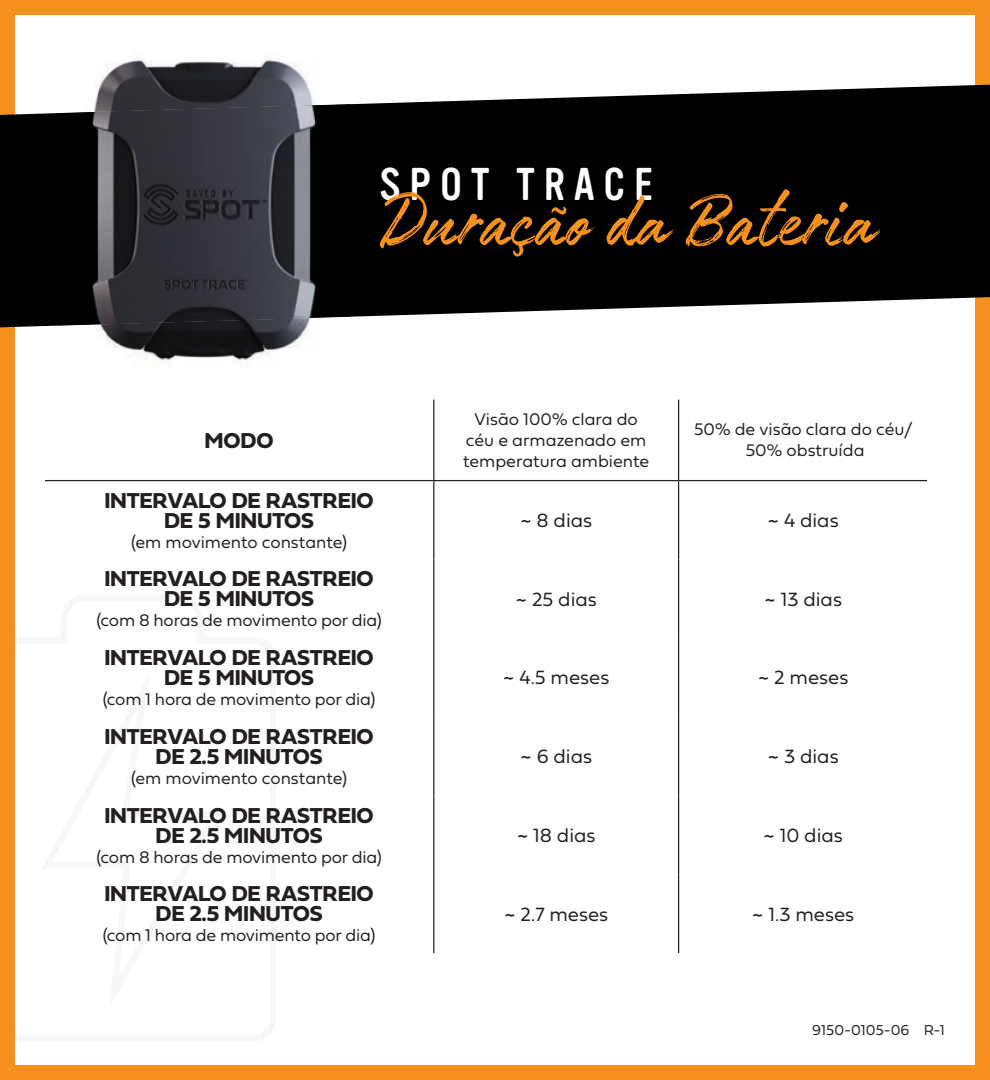
<style>
.page{position:relative;width:990px;height:1080px;background:#fff}
.page>*{position:absolute;margin:0;border:0;box-sizing:border-box;transform-origin:0 0}
.t1{font:85px "Authenia Textured";color:#f6911e}
.t2{font:45px "Vinyl OT";letter-spacing:.2em;color:#fff}
.t3{font:22.5px/20px "Fieldwork Geo Bold";letter-spacing:-.01em;color:#231f20;text-align:center}
.t4{font:20px "Fieldwork Geo Light";color:#231f20}
.t5{font:17.5px/21px "Fieldwork Geo Light";letter-spacing:-.005em;color:#231f20;text-align:center}
.t6{font:15px "Fieldwork Geo Light";color:#231f20}
</style>
<div class="page">
<div style="left:0;top:0;width:990px;height:1080px;border:15px solid #f6911e"></div>
<svg style="left:0;top:83px;width:990px;height:247px;background:#232222"></svg>
<hr style="left:433px;top:400px;width:1px;height:80px;background:#1f2220">
<hr style="left:678px;top:400px;width:1px;height:80px;background:#1f2220">
<hr style="left:433px;top:481px;width:1px;height:78px;background:#1f2220">
<hr style="left:678px;top:481px;width:1px;height:78px;background:#1f2220">
<hr style="left:433px;top:559px;width:1px;height:79px;background:#1f2220">
<hr style="left:678px;top:559px;width:1px;height:79px;background:#1f2220">
<hr style="left:433px;top:638px;width:1px;height:79px;background:#1f2220">
<hr style="left:678px;top:638px;width:1px;height:79px;background:#1f2220">
<hr style="left:433px;top:717px;width:1px;height:79px;background:#1f2220">
<hr style="left:678px;top:717px;width:1px;height:79px;background:#1f2220">
<hr style="left:433px;top:796px;width:1px;height:78px;background:#1f2220">
<hr style="left:678px;top:796px;width:1px;height:78px;background:#1f2220">
<hr style="left:433px;top:874px;width:1px;height:79px;background:#1f2220">
<hr style="left:678px;top:874px;width:1px;height:79px;background:#1f2220">
<hr style="left:45px;top:480px;width:389px;height:1px;background:#1f2220">
<hr style="left:434px;top:480px;width:245px;height:1px;background:#1f2220">
<hr style="left:679px;top:480px;width:248px;height:1px;background:#1f2220">
<img style="left:57px;top:59px;width:147px;height:50px">
<img style="left:204px;top:59px;width:147px;height:45px">
<img style="left:57px;top:326px;width:147px;height:41px">
<img style="left:204px;top:321px;width:147px;height:47px">
<img style="left:57px;top:109px;width:147px;height:217px">
<img style="left:204px;top:104px;width:147px;height:217px">
<p class="t3" style="left:205px;top:429px;width:70px">MODO</p>
<h2 class="t2" style="left:380px;top:160px;width:274px">SPOT TRACE</h2>
<h1 class="t1" style="left:380px;top:178px;width:497px">Duração da Bateria</h1>
<p class="t5" style="left:463px;top:408px;width:188px">Visão 100% clara do céu e armazenado em temperatura ambiente</p>
<p class="t5" style="left:694px;top:418px;width:220px">50% de visão clara do céu/<br>50% obstruída</p>
<p class="t3" style="left:104px;top:490px;width:271px">INTERVALO DE RASTREIO<br>DE 5 MINUTOS</p>
<p class="t5" style="left:131px;top:531px;width:217px">(em movimento constante)</p>
<p class="t3" style="left:104px;top:568px;width:271px">INTERVALO DE RASTREIO<br>DE 5 MINUTOS</p>
<p class="t5" style="left:96px;top:609px;width:287px">(com 8 horas de movimento por dia)</p>
<p class="t3" style="left:104px;top:647px;width:271px">INTERVALO DE RASTREIO<br>DE 5 MINUTOS</p>
<p class="t5" style="left:103px;top:688px;width:274px">(com 1 hora de movimento por dia)</p>
<p class="t3" style="left:104px;top:726px;width:271px">INTERVALO DE RASTREIO<br>DE 2.5 MINUTOS</p>
<p class="t5" style="left:131px;top:767px;width:217px">(em movimento constante)</p>
<p class="t3" style="left:104px;top:804px;width:271px">INTERVALO DE RASTREIO<br>DE 2.5 MINUTOS</p>
<p class="t5" style="left:96px;top:846px;width:287px">(com 8 horas de movimento por dia)</p>
<p class="t3" style="left:104px;top:883px;width:271px">INTERVALO DE RASTREIO<br>DE 2.5 MINUTOS</p>
<p class="t5" style="left:103px;top:924px;width:274px">(com 1 hora de movimento por dia)</p>
<p class="t4" style="left:520px;top:505px;width:74px">~ 8 dias</p>
<p class="t4" style="left:767px;top:505px;width:73px">~ 4 dias</p>
<p class="t4" style="left:515px;top:583px;width:83px">~ 25 dias</p>
<p class="t4" style="left:764px;top:583px;width:79px">~ 13 dias</p>
<p class="t4" style="left:503px;top:662px;width:108px">~ 4.5 meses</p>
<p class="t4" style="left:758px;top:662px;width:92px">~ 2 meses</p>
<p class="t4" style="left:520px;top:741px;width:73px">~ 6 dias</p>
<p class="t4" style="left:768px;top:741px;width:73px">~ 3 dias</p>
<p class="t4" style="left:517px;top:819px;width:80px">~ 18 dias</p>
<p class="t4" style="left:763px;top:819px;width:81px">~ 10 dias</p>
<p class="t4" style="left:504px;top:898px;width:106px">~ 2.7 meses</p>
<p class="t4" style="left:752px;top:898px;width:104px">~ 1.3 meses</p>
<p class="t6" style="left:812px;top:1018px;width:134px">9150-0105-06 R-1</p>
</div>
